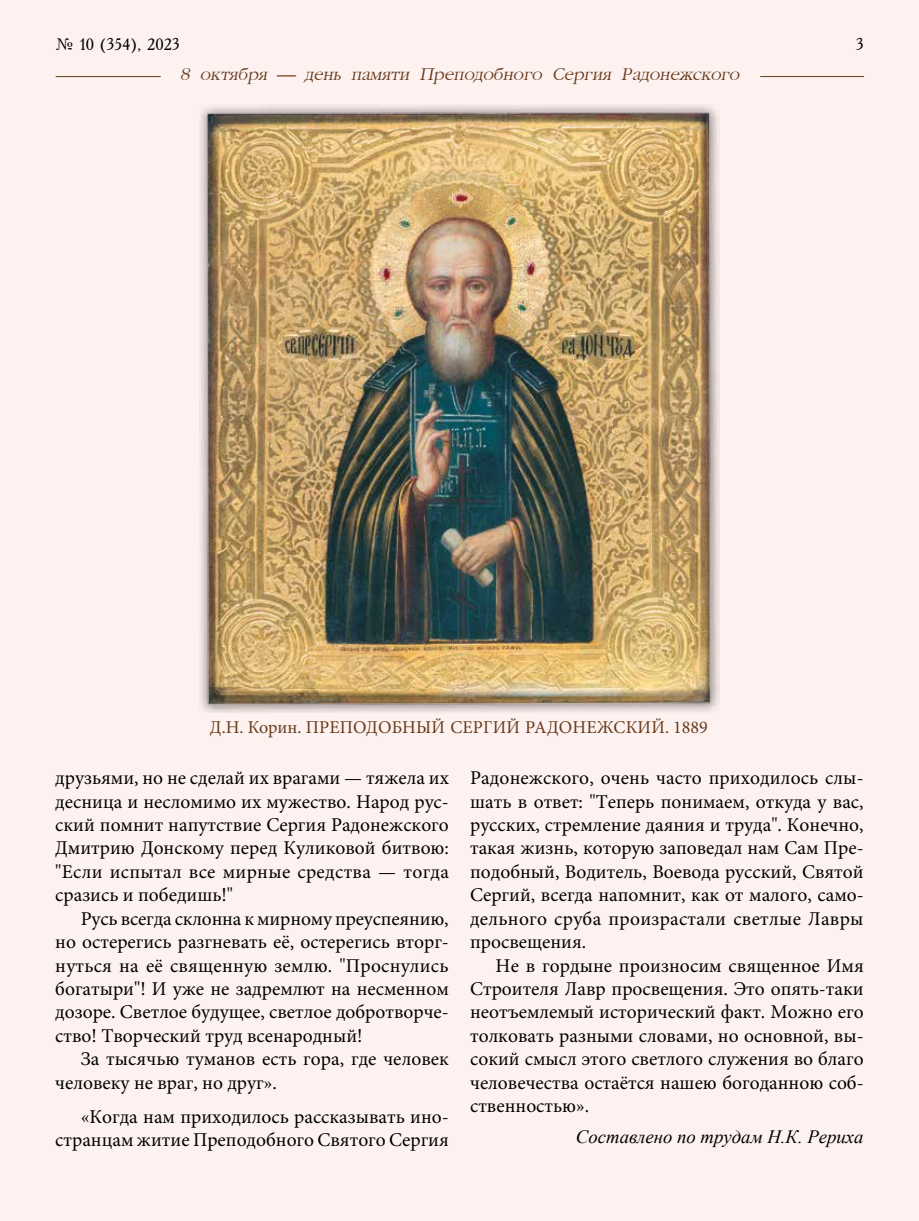
<style>
.page{position:relative;width:919px;height:1221px;background:#fff}
.page>*{position:absolute;margin:0;border:0;box-sizing:border-box;transform-origin:0 0}
.t1{font:19.5px/23.4px "Minion Pro";color:#000;text-align:justify}
.t2{font:italic 18.75px "AG Garamond";color:#673b1c}
.t3{font:italic 18.75px "Times New Roman";color:#000}
.t4{font:18px "Minion Pro";letter-spacing:.01em;color:#673b1c}
.t5{font:16.5px "Academy";color:#000}
</style>
<div class="page">
<div style="left:0;top:0;width:918px;height:1220px;background:#fef2f0"></div>
<img style="left:199px;top:105px;width:520px;height:608px">
<hr style="left:760px;top:76px;width:103px;height:1px;background:#673b1c">
<hr style="left:56px;top:76px;width:105px;height:1px;background:#673b1c">
<p class="t5" style="left:55px;top:34px;width:126px">№ 10 (354), 2023</p>
<p class="t5" style="left:855px;top:34px;width:9px">3</p>
<p class="t2" style="left:180px;top:65px;width:564px">8 октября — день памяти Преподобного Сергия Радонежского</p>
<p class="t4" style="left:210px;top:715px;width:499px">Д.Н. Корин. ПРЕПОДОБНЫЙ СЕРГИЙ РАДОНЕЖСКИЙ. 1889</p>
<p class="t1" style="left:55px;top:766px;width:395px">друзьями, но не сделай их врагами — тяжела их десница и несломимо их мужество. Народ рус&shy;ский помнит напутствие Сергия Радонежского Дмитрию Донскому перед Куликовой битвою: "Если испытал все мирные средства — тогда сразись и победишь!"</p>
<p class="t1" style="left:55px;top:906px;width:395px;text-indent:26px">Русь всегда склонна к мирному преуспеянию, но остерегись разгневать её, остерегись вторг&shy;нуться на её священную землю. "Проснулись богатыри"! И уже не задремлют на несменном дозоре. Светлое будущее, светлое добротворче&shy;ство! Творческий труд всенародный!</p>
<p class="t1" style="left:55px;top:1047px;width:395px;text-indent:26px">За тысячью туманов есть гора, где человек человеку не враг, но друг».</p>
<p class="t1" style="left:55px;top:1104px;width:395px;text-align:right">«Когда нам приходилось рассказывать ино&shy;странцам житие Преподобного Святого Сергия</p>
<p class="t1" style="left:470px;top:766px;width:395px">Радонежского, очень часто приходилось слы&shy;шать в ответ: "Теперь понимаем, откуда у вас, русских, стремление даяния и труда". Конечно, такая жизнь, которую заповедал нам Сам Пре&shy;подобный, Водитель, Воевода русский, Святой Сергий, всегда напомнит, как от малого, само&shy;дельного сруба произрастали светлые Лавры просвещения.</p>
<p class="t1" style="left:470px;top:953px;width:395px;text-indent:26px">Не в гордыне произносим священное Имя Строителя Лавр просвещения. Это опять-таки неотъемлемый исторический факт. Можно его толковать разными словами, но основной, вы&shy;сокий смысл этого светлого служения во благо человечества остаётся нашею богоданною соб&shy;ственностью».</p>
<p class="t3" style="left:576px;top:1123px;width:289px">Составлено по трудам Н.К. Рериха</p>
</div>
